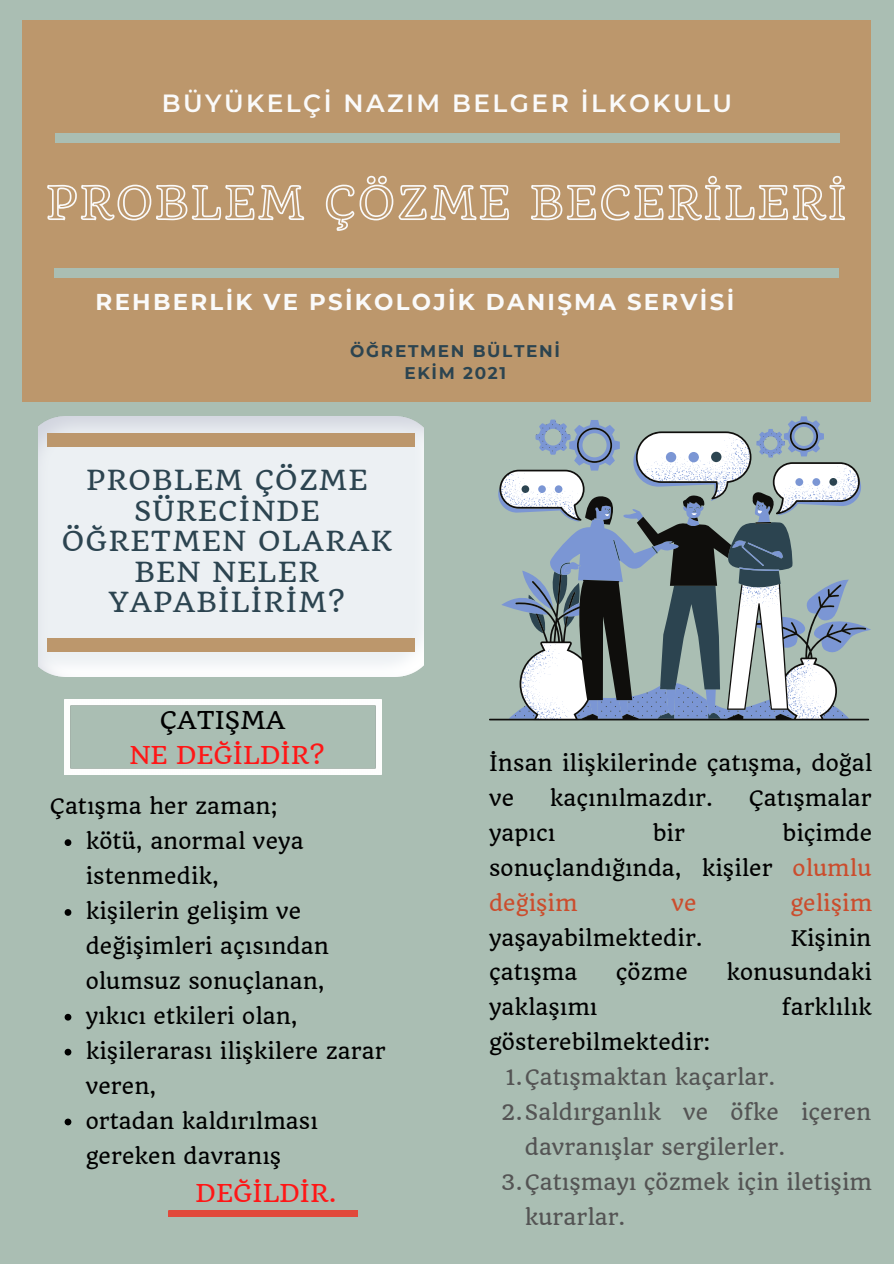
<style>
.page{position:relative;width:894px;height:1264px;background:#fff}
.page>*{position:absolute;margin:0;border:0;box-sizing:border-box;transform-origin:0 0}
.t1{font:27px/30.5px "Quando";letter-spacing:.05em;color:#2c4450;text-align:center}
.t2{font:600 24.75px "Montserrat";letter-spacing:.1em;color:#fafafa}
.t3{font:24px "Quando";letter-spacing:.005em;color:#ff1616}
.t4{font:24px "Quando";letter-spacing:.005em;color:#000}
.t5{font:700 22.8px "Montserrat";letter-spacing:.1em;color:#fafafa}
.t6{font:21px/35px "Quando";letter-spacing:.005em;color:#000}
.t7{font:21px/35px "Quando";letter-spacing:.005em;color:#545454}
.t8{font:21px "Quando";letter-spacing:.005em;color:#cb4d2d}
.t9{font:700 16.8px "Montserrat";letter-spacing:.1em;color:#2c4450}
.s1{color:#cb4d2d}
</style>
<div class="page">
<div style="left:0;top:0;width:893px;height:1263px;background:#aabeb3"></div>
<div style="left:23px;top:20px;width:847px;height:381px;background:#bc976c"></div>
<div style="left:55px;top:134px;width:784px;height:9px;background:#aabeb3"></div>
<div style="left:54px;top:268px;width:784px;height:9px;background:#aabeb3"></div>
<svg style="left:489px;top:421px;width:379px;height:299px"></svg>
<img style="left:39px;top:416px;width:384px;height:260px">
<div style="left:47px;top:434px;width:367px;height:12px;background:#bc976c"></div>
<img style="left:64px;top:699px;width:318px;height:75px">
<img style="left:168px;top:1210px;width:189px;height:6px">
<div style="left:47px;top:638px;width:367px;height:13px;background:#bc976c"></div>
<svg style="left:65px;top:839px;width:6px;height:7px"></svg>
<svg style="left:65px;top:909px;width:6px;height:6px"></svg>
<svg style="left:65px;top:1013px;width:6px;height:7px"></svg>
<svg style="left:65px;top:1048px;width:6px;height:7px"></svg>
<svg style="left:65px;top:1118px;width:6px;height:7px"></svg>
<svg style="left:47px;top:175px;width:798px;height:56px"></svg>
<p class="t2" style="left:162px;top:88px;width:571px">BÜYÜKELÇİ NAZIM BELGER İLKOKULU</p>
<p class="t5" style="left:96px;top:288px;width:640px">REHBERLİK VE PSİKOLOJİK DANIŞMA SERVİSİ</p>
<p class="t9" style="left:350px;top:340px;width:211px">ÖĞRETMEN BÜLTENİ</p>
<p class="t9" style="left:404px;top:363px;width:103px">EKİM 2021</p>
<p class="t1" style="left:62px;top:465px;width:331px">PROBLEM ÇÖZME<br>SÜRECİNDE<br>ÖĞRETMEN OLARAK<br>BEN NELER<br>YAPABİLİRİM?</p>
<p class="t4" style="left:160px;top:704px;width:127px">ÇATIŞMA</p>
<p class="t3" style="left:129px;top:739px;width:196px">NE DEĞİLDİR?</p>
<p class="t6" style="left:50px;top:789px;width:229px">Çatışma her zaman;</p>
<p class="t6" style="left:86px;top:824px;width:219px">kötü, anormal veya istenmedik,</p>
<p class="t6" style="left:86px;top:894px;width:244px">kişilerin gelişim ve değişimleri açısından olumsuz sonuçlanan,</p>
<p class="t6" style="left:86px;top:998px;width:213px">yıkıcı etkileri olan,</p>
<p class="t6" style="left:86px;top:1033px;width:301px">kişilerarası ilişkilere zarar veren,</p>
<p class="t6" style="left:86px;top:1103px;width:233px">ortadan kaldırılması gereken davranış</p>
<p class="t3" style="left:195px;top:1178px;width:142px">DEĞİLDİR.</p>
<p class="t6" style="left:489px;top:745px;width:384px">İnsan ilişkilerinde çatışma, doğal ve</p>
<p class="t6" style="left:549px;top:780px;width:164px">kaçınılmazdır.</p>
<p class="t6" style="left:748px;top:780px;width:124px">Çatışmalar</p>
<p class="t6" style="left:489px;top:815px;width:68px">yapıcı</p>
<p class="t6" style="left:652px;top:815px;width:33px">bir</p>
<p class="t6" style="left:489px;top:815px;width:384px;text-align:justify;text-indent:293px">biçimde sonuçlandığında, kişiler <span class="s1">olumlu değişim</span></p>
<p class="t8" style="left:671px;top:889px;width:27px">ve</p>
<p class="t8" style="left:790px;top:889px;width:83px">gelişim</p>
<p class="t6" style="left:489px;top:920px;width:215px">yaşayabilmektedir.</p>
<p class="t6" style="left:790px;top:920px;width:82px">Kişinin</p>
<p class="t6" style="left:489px;top:955px;width:90px">çatışma</p>
<p class="t6" style="left:615px;top:955px;width:73px">çözme</p>
<p class="t6" style="left:726px;top:955px;width:147px">konusundaki</p>
<p class="t6" style="left:489px;top:990px;width:110px">yaklaşımı</p>
<p class="t6" style="left:781px;top:990px;width:91px">farklılık</p>
<p class="t6" style="left:489px;top:1025px;width:223px">gösterebilmektedir:</p>
<p class="t7" style="left:505px;top:1060px;width:271px">1.Çatışmaktan kaçarlar.</p>
<p class="t7" style="left:524px;top:1094px;width:348px;text-indent:-24px">2.Saldırganlık ve öfke içeren davranışlar sergilerler.</p>
<p class="t7" style="left:524px;top:1164px;width:348px;text-indent:-24px">3.Çatışmayı çözmek için iletişim kurarlar.</p>
</div>
